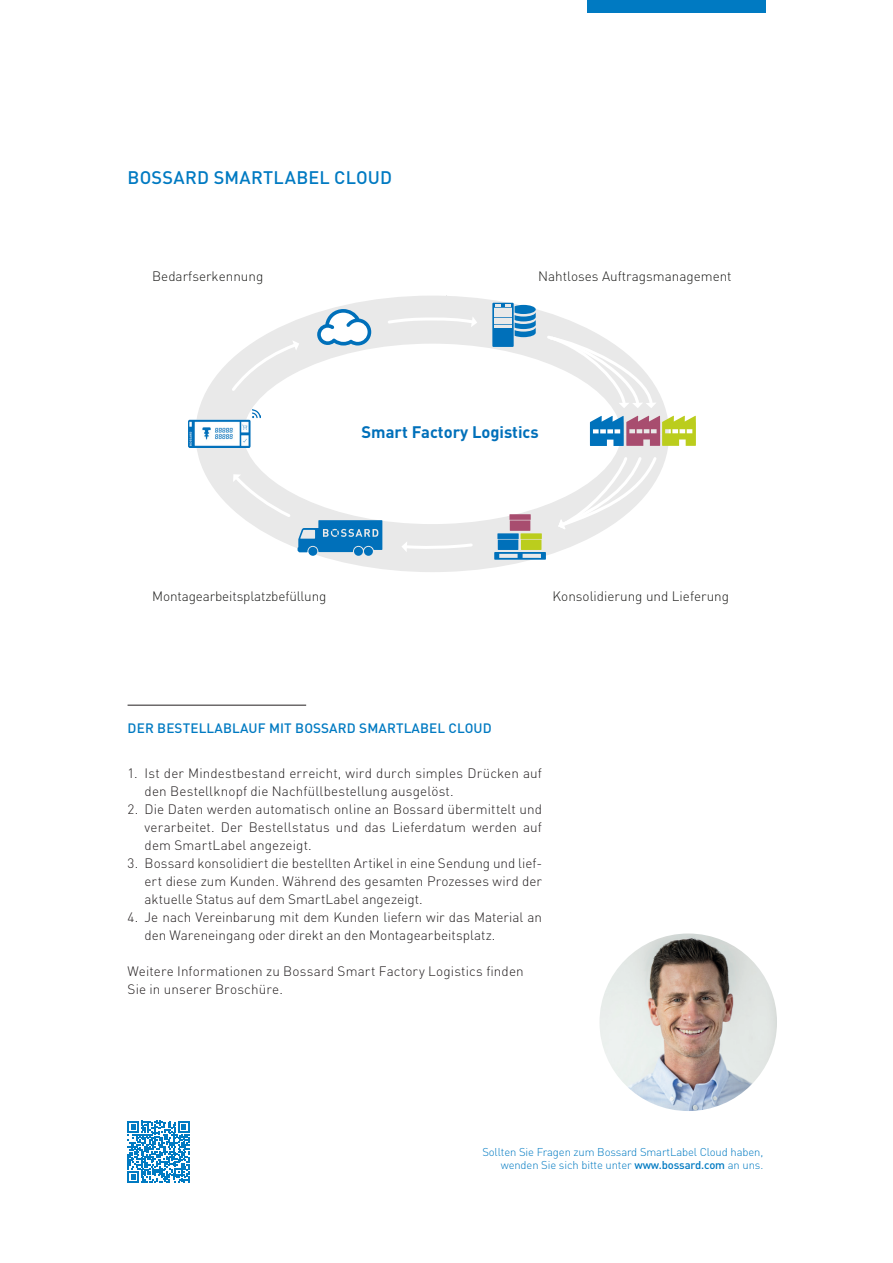
<style>
.page{position:relative;width:893px;height:1263px;background:#fff}
.page>*{position:absolute;margin:0;border:0;box-sizing:border-box;transform-origin:0 0}
.t1{font:500 18px "DINOT";letter-spacing:.015em;color:#007ac2}
.t2{font:700 16.5px "DINOT";color:#0070ba}
.t3{font:300 13.5px/18px "DINOT";letter-spacing:.01em;color:#231f20}
.t4{font:300 13.5px "DINOT";color:#1d1d1b}
.t5{font:500 13.5px "DINOT";letter-spacing:.01em;color:#007ac2}
.t6{font:300 11.25px/13.5px "DINOT";letter-spacing:-.01em;color:#007ac2;text-align:right}
.s1{font-weight:500}
</style>
<div class="page">
<div style="left:587px;top:0;width:178px;height:13px;background:#007ac2"></div>
<hr style="left:128px;top:705px;width:178px;height:1px;background:#231f20">
<svg style="left:197px;top:296px;width:499px;height:276px"></svg>
<img style="left:188px;top:410px;width:72px;height:38px">
<svg style="left:127px;top:1121px;width:63px;height:62px"></svg>
<img style="left:599px;top:933px;width:178px;height:178px;border-radius:89px">
<h1 class="t1" style="left:128px;top:165px;width:266px">BOSSARD SMARTLABEL CLOUD</h1>
<p class="t4" style="left:152px;top:267px;width:113px">Bedarfserkennung</p>
<p class="t4" style="left:538px;top:267px;width:195px">Nahtloses Auftragsmanagement</p>
<p class="t2" style="left:361px;top:421px;width:179px">Smart Factory Logistics</p>
<p class="t4" style="left:152px;top:587px;width:176px">Montagearbeitsplatzbefüllung</p>
<p class="t4" style="left:553px;top:587px;width:178px">Konsolidierung und Lieferung</p>
<p class="t5" style="left:128px;top:719px;width:366px">DER BESTELLABLAUF MIT BOSSARD SMARTLABEL CLOUD</p>
<p class="t3" style="left:145px;top:763px;width:399px;text-indent:-17px">1. Ist der Mindestbestand erreicht, wird durch simples Drücken auf den Bestellknopf die Nachfüllbestellung ausgelöst.</p>
<p class="t3" style="left:145px;top:799px;width:399px;text-align:justify;text-indent:-17px">2. Die Daten werden automatisch online an Bossard übermittelt und verarbeitet. Der Bestellstatus und das Lieferdatum werden auf dem SmartLabel angezeigt.</p>
<p class="t3" style="left:145px;top:853px;width:399px;text-align:justify;text-indent:-17px">3. Bossard konsolidiert die bestellten Artikel in eine Sendung und lief&shy;ert diese zum Kunden. Während des gesamten Prozesses wird der aktuelle Status auf dem SmartLabel angezeigt.</p>
<p class="t3" style="left:145px;top:907px;width:399px;text-indent:-17px">4. Je nach Vereinbarung mit dem Kunden liefern wir das Material an den Wareneingang oder direkt an den Montagearbeitsplatz.</p>
<p class="t3" style="left:128px;top:961px;width:398px">Weitere Informationen zu Bossard Smart Factory Logistics finden<br>Sie in unserer Broschüre.</p>
<p class="t6" style="left:482px;top:1144px;width:282px">Sollten Sie Fragen zum Bossard SmartLabel Cloud haben, wenden Sie sich bitte unter <span class="s1">www.bossard.com</span> an uns.</p>
</div>
